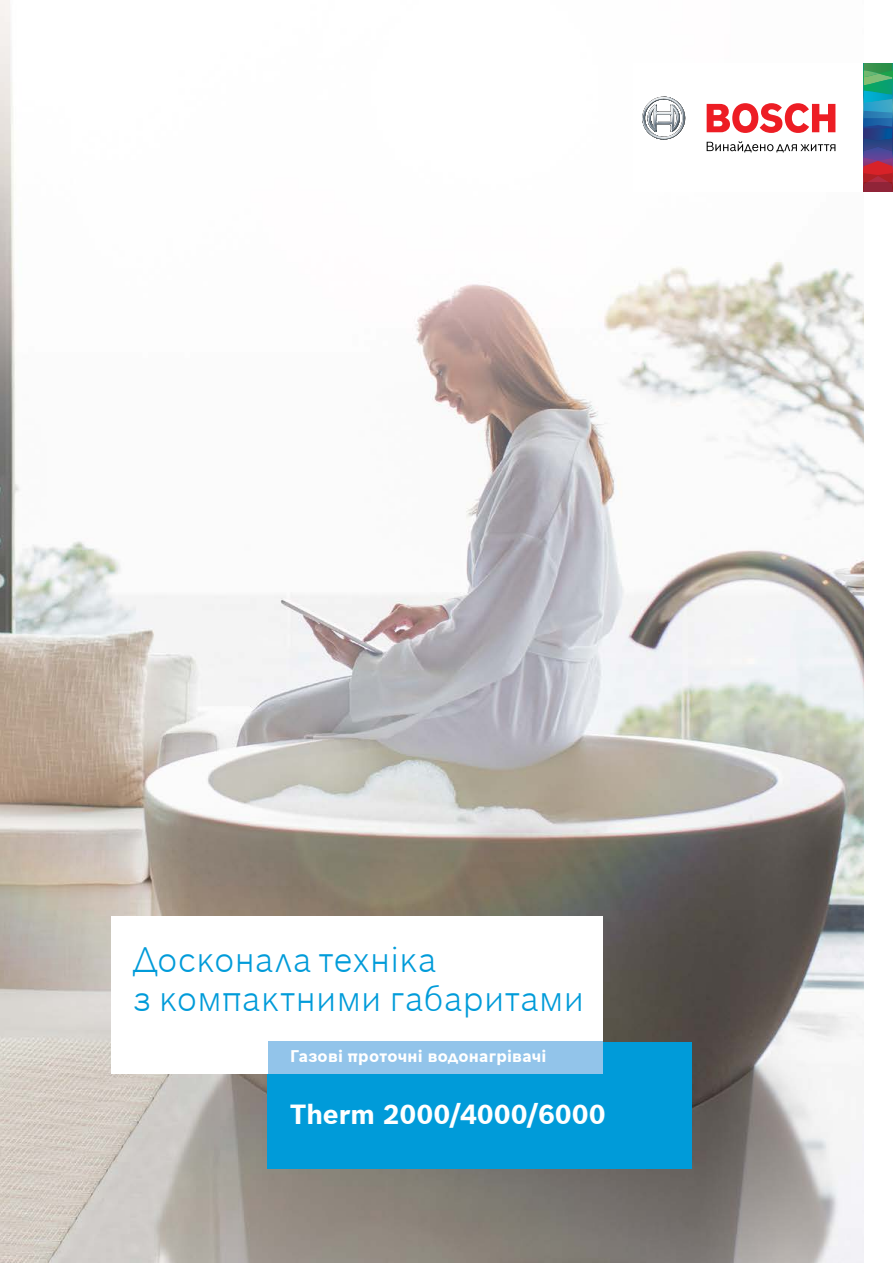
<style>
.page{position:relative;width:893px;height:1263px;background:#fff}
.page>*{position:absolute;margin:0;border:0;box-sizing:border-box;transform-origin:0 0}
.t1{font:300 34.5px/39px "Bosch Sans";letter-spacing:.015em;color:#009bd9}
.t2{font:700 27px "Bosch Sans";letter-spacing:.025em;color:#fff}
.t3{font:700 16.5px "Bosch Sans";letter-spacing:.015em;color:#fff}
</style>
<div class="page">
<img style="left:0;top:0;width:864px;height:1263px">
<div style="left:268px;top:1042px;width:424px;height:126px;background:#009bd9"></div>
<div style="left:634px;top:63px;width:258px;height:129px;background:#fff"></div>
<svg style="left:864px;top:63px;width:29px;height:129px;background:#4d657a"></svg>
<svg style="left:642px;top:97px;width:43px;height:43px"></svg>
<svg style="left:707px;top:103px;width:128px;height:30px"></svg>
<svg style="left:707px;top:141px;width:128px;height:11px"></svg>
<div style="left:112px;top:916px;width:491px;height:157px;background:#fff"></div>
<div style="left:268px;top:1041px;width:335px;height:32px;background:#92c4ea"></div>
<p class="t1" style="left:134px;top:938px;width:452px">Досконала техніка<br>з компактними габаритами</p>
<p class="t3" style="left:290px;top:1044px;width:258px">Газові проточні водонагрівачі</p>
<p class="t2" style="left:290px;top:1094px;width:317px">Therm 2000/4000/6000</p>
</div>
